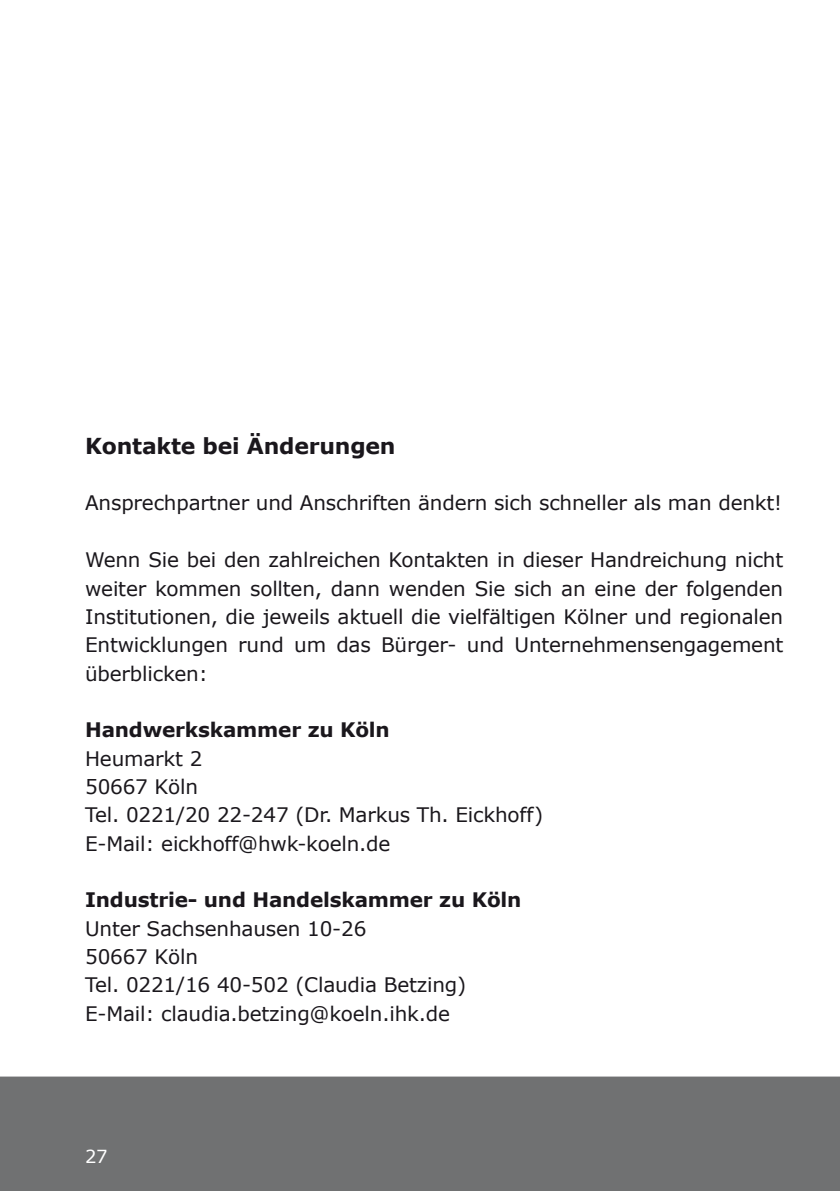
<style>
.page{position:relative;width:840px;height:1191px;background:#fff}
.page>*{position:absolute;margin:0;border:0;box-sizing:border-box;transform-origin:0 0}
.t1{font:700 22px "Verdana";letter-spacing:-.01em;color:#1a171c}
.t2{font:20px/28.4px "Verdana";letter-spacing:-.01em;color:#1a171c}
.t3{font:700 20px "Verdana";letter-spacing:-.01em;color:#1a171c}
.t4{font:18px "Verdana";color:#fff}
</style>
<div class="page">
<div style="left:0;top:1076px;width:839px;height:115px;background:#707172"></div>
<h1 class="t1" style="left:85px;top:432px;width:312px">Kontakte bei Änderungen</h1>
<p class="t2" style="left:85px;top:488px;width:698px">Ansprechpartner und Anschriften ändern sich schneller als man denkt!</p>
<p class="t2" style="left:85px;top:545px;width:699px;text-align:justify">Wenn Sie bei den zahlreichen Kontakten in dieser Handreichung nicht weiter kommen sollten, dann wenden Sie sich an eine der folgenden Institutionen, die jeweils aktuell die vielfältigen Kölner und regionalen Entwicklungen rund um das Bürger- und Unternehmensengagement überblicken:</p>
<h2 class="t3" style="left:85px;top:717px;width:306px">Handwerkskammer zu Köln</h2>
<p class="t2" style="left:85px;top:743px;width:459px">Heumarkt 2<br>50667 Köln<br>Tel. 0221/20 22-247 (Dr. Markus Th. Eickhoff)<br>E-Mail: eickhoff@hwk-koeln.de</p>
<h2 class="t3" style="left:85px;top:887px;width:437px">Industrie- und Handelskammer zu Köln</h2>
<p class="t2" style="left:85px;top:913px;width:382px">Unter Sachsenhausen 10-26<br>50667 Köln<br>Tel. 0221/16 40-502 (Claudia Betzing)<br>E-Mail: claudia.betzing@koeln.ihk.de</p>
<p class="t4" style="left:85px;top:1144px;width:24px">27</p>
</div>
